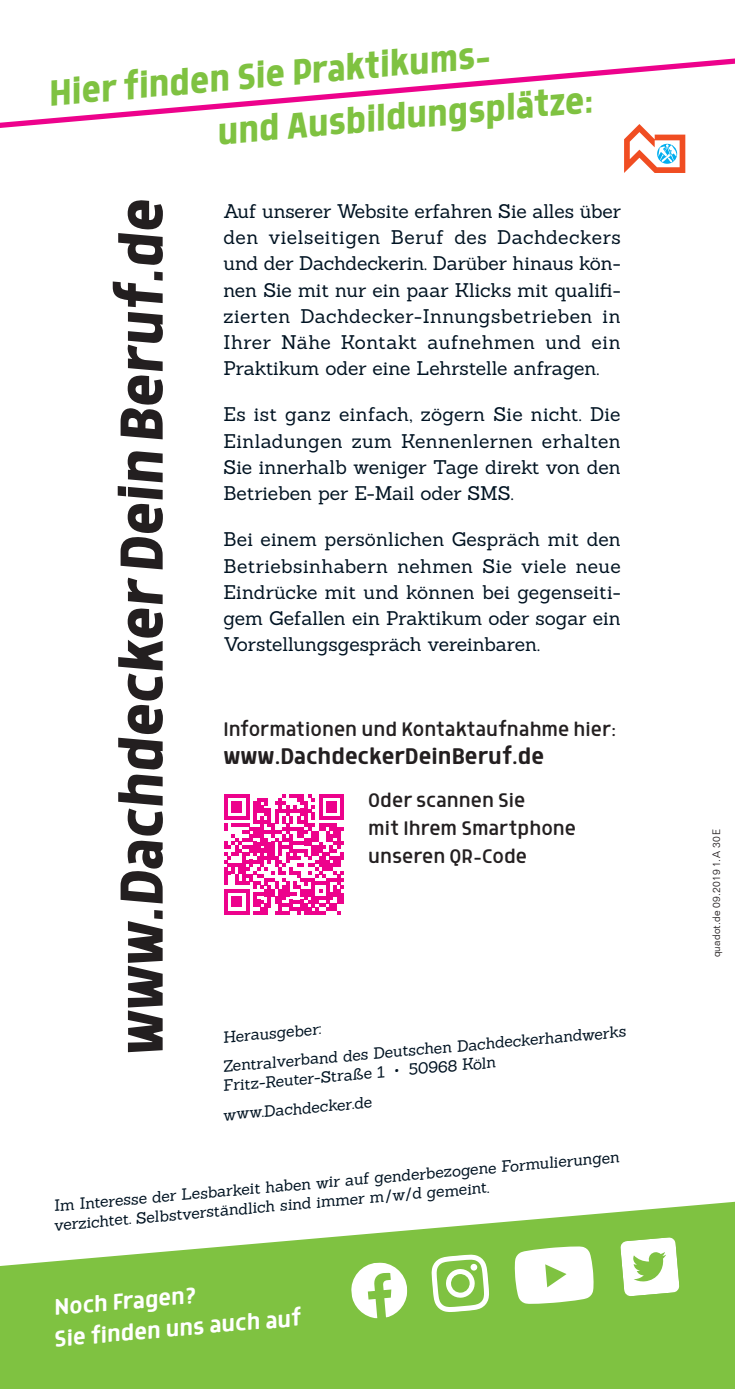
<style>
.page{position:relative;width:735px;height:1389px;background:#fff}
.page>*{position:absolute;margin:0;border:0;box-sizing:border-box;transform-origin:0 0}
.t1{font:500 70px "Morl Sans";color:#231f20}
.t2{font:500 42px/53.4px "Morl Sans";color:#7fc241;scale:.96 1}
.t3{font:26.25px/31.5px "Morl";color:#fff}
.t4{font:26.25px "Morl";color:#231f20}
.t5{font:300 22.75px/28px "Morl";color:#231f20}
.t6{font:19.25px/26.2px "Sanchez";letter-spacing:-.005em;color:#001322;text-align:justify}
.t7{font:15.75px/29.2px "Sanchez";color:#001322}
.t8{font:300 10.5px "Folio BT";letter-spacing:.015em;color:#231f20}
</style>
<div class="page">
<svg style="left:0;top:1202px;width:734px;height:187px;fill:#7fc241"></svg>
<svg style="left:619px;top:1237px;width:60px;height:59px"></svg>
<svg style="left:514px;top:1246px;width:80px;height:59px"></svg>
<svg style="left:431px;top:1255px;width:58px;height:57px"></svg>
<div style="left:470px;top:1264px;width:7px;height:7px;background:#fff;border-radius:50%"></div>
<svg style="left:224px;top:794px;width:120px;height:120px"></svg>
<hr style="left:340px;top:893px;width:4px;height:10px;background:#ed028c">
<svg style="left:0;top:58px;width:734px;height:70px"></svg>
<svg style="left:623px;top:124px;width:62px;height:49px"></svg>
<svg style="left:350px;top:1261px;width:58px;height:57px"></svg>
<h2 class="t2" style="left:210px;top:51px;width:394px;text-indent:-164px;rotate:-5deg">Hier finden Sie Praktikums-<br>und Ausbildungsplätze:</h2>
<h1 class="t1" style="left:102px;top:1057px;width:865px;rotate:-90deg">www.DachdeckerDeinBeruf.de</h1>
<p class="t6" style="left:223px;top:198px;width:398px">Auf unserer Website erfahren Sie alles über den vielseitigen Beruf des Dachdeckers und der Dachdeckerin. Darüber hinaus kön&shy;nen Sie mit nur ein paar Klicks mit qualifi&shy;zierten Dachdecker-Innungsbetrieben in Ihrer Nähe Kontakt aufnehmen und ein Praktikum oder eine Lehrstelle anfragen.</p>
<p class="t6" style="left:223px;top:401px;width:398px">Es ist ganz einfach, zögern Sie nicht. Die Einladungen zum Kennenlernen erhalten Sie innerhalb weniger Tage direkt von den Betrieben per E-Mail oder SMS.</p>
<p class="t6" style="left:223px;top:526px;width:398px">Bei einem persönlichen Gespräch mit den Betriebsinhabern nehmen Sie viele neue Eindrücke mit und können bei gegenseiti&shy;gem Gefallen ein Praktikum oder sogar ein Vorstellungsgespräch vereinbaren.</p>
<p class="t5" style="left:223px;top:715px;width:394px">Informationen und Kontaktaufnahme hier:</p>
<h3 class="t4" style="left:223px;top:742px;width:322px">www.DachdeckerDeinBeruf.de</h3>
<p class="t5" style="left:368px;top:786px;width:209px">Oder scannen Sie<br>mit Ihrem Smartphone unseren QR-Code</p>
<p class="t7" style="left:219px;top:1023px;width:406px;rotate:-5deg">Herausgeber:<br>Zentralverband des Deutschen Dachdeckerhandwerks</p>
<p class="t7" style="left:219px;top:1071px;width:278px;rotate:-5deg">Fritz-Reuter-Straße 1 • 50968 Köln www.Dachdecker.de</p>
<p class="t7" style="left:52px;top:1196px;width:570px;line-height:19.2px;rotate:-5deg">Im Interesse der Lesbarkeit haben wir auf genderbezogene Formulierungen verzichtet. Selbstverständlich sind immer m/w/d gemeint.</p>
<h3 class="t3" style="left:50px;top:1291px;width:249px;rotate:-5deg">Noch Fragen?<br>Sie finden uns auch auf</h3>
<p class="t8" style="left:709px;top:957px;width:130px;rotate:-90deg">quadot.de 09.2019 1.A 30E</p>
</div>
